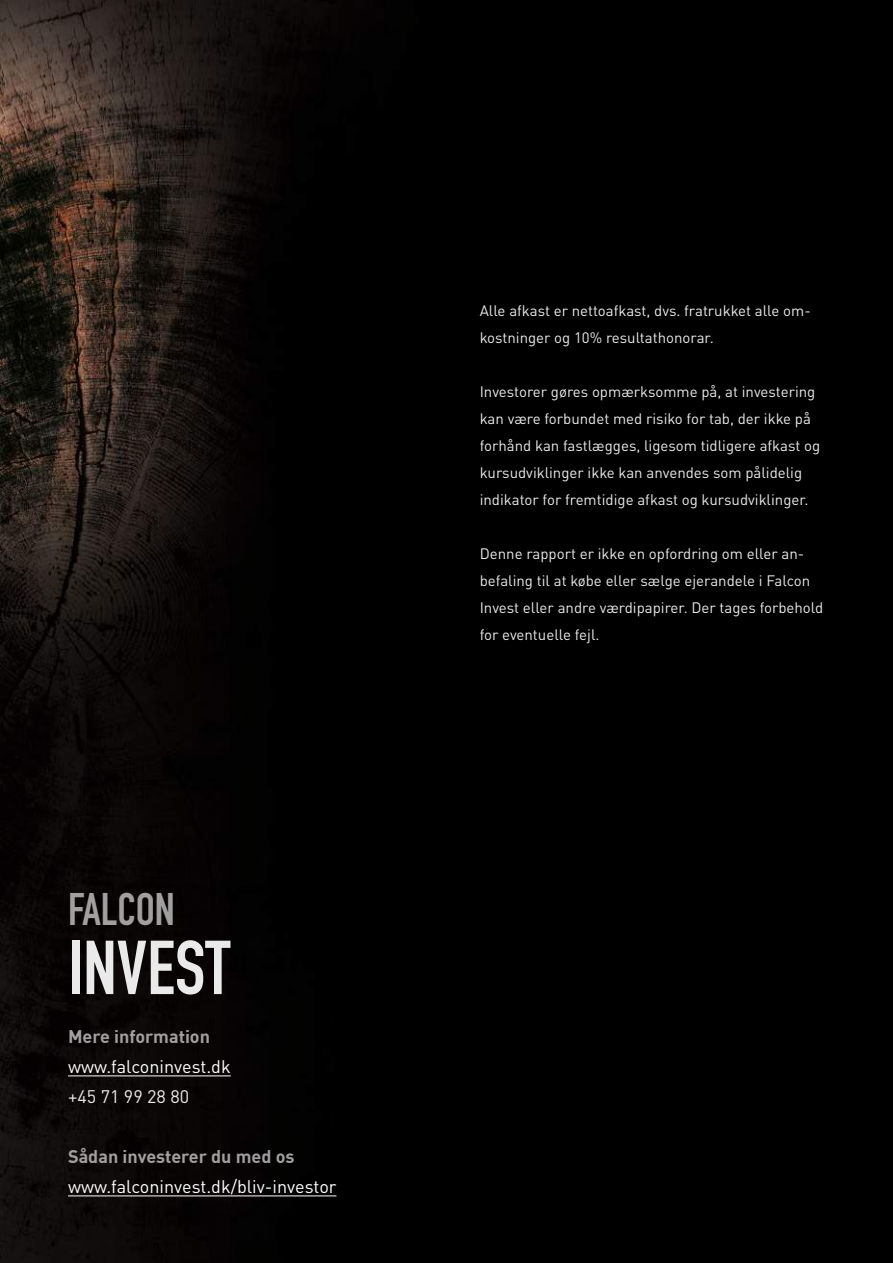
<style>
.page{position:relative;width:893px;height:1263px;background:#fff}
.page>*{position:absolute;margin:0;border:0;box-sizing:border-box;transform-origin:0 0}
.t1{font:75px "DIN Engschrift Std";color:#ebeaea}
.t2{font:45px "DIN Engschrift Std";color:#a19f9f}
.t3{font:18px "DINOT";color:#fff}
.t4{font:700 18px "DIN Offc";color:#a19f9f}
.t5{font:18px "DINOT";color:#ebeaea}
.t6{font:15px/27px "DINOT";color:#ebeaea}
</style>
<div class="page">
<img style="left:0;top:0;width:893px;height:1263px">
<hr style="left:68px;top:1075px;width:163px;height:1px;background:#fff">
<hr style="left:68px;top:1195px;width:268px;height:1px;background:#fff">
<h2 class="t2" style="left:68px;top:883px;width:108px">FALCON</h2>
<h1 class="t1" style="left:68px;top:924px;width:164px">INVEST</h1>
<p class="t4" style="left:68px;top:1025px;width:144px">Mere information</p>
<p class="t3" style="left:68px;top:1053px;width:164px">www.falconinvest.dk</p>
<p class="t5" style="left:68px;top:1083px;width:123px">+45 71 99 28 80</p>
<p class="t4" style="left:68px;top:1145px;width:228px">Sådan investerer du med os</p>
<p class="t3" style="left:68px;top:1173px;width:270px">www.falconinvest.dk/bliv-investor</p>
<p class="t6" style="left:480px;top:296px;width:332px">Alle afkast er nettoafkast, dvs. fratrukket alle om&shy;kostninger og 10% resultathonorar.</p>
<p class="t6" style="left:480px;top:377px;width:342px">Investorer gøres opmærksomme på, at investering kan være forbundet med risiko for tab, der ikke på forhånd kan fastlægges, ligesom tidligere afkast og kursudviklinger ikke kan anvendes som pålidelig indikator for fremtidige afkast og kursudviklinger.</p>
<p class="t6" style="left:480px;top:539px;width:345px">Denne rapport er ikke en opfordring om eller an&shy;befaling til at købe eller sælge ejerandele i Falcon Invest eller andre værdipapirer. Der tages forbehold for eventuelle fejl.</p>
</div>
